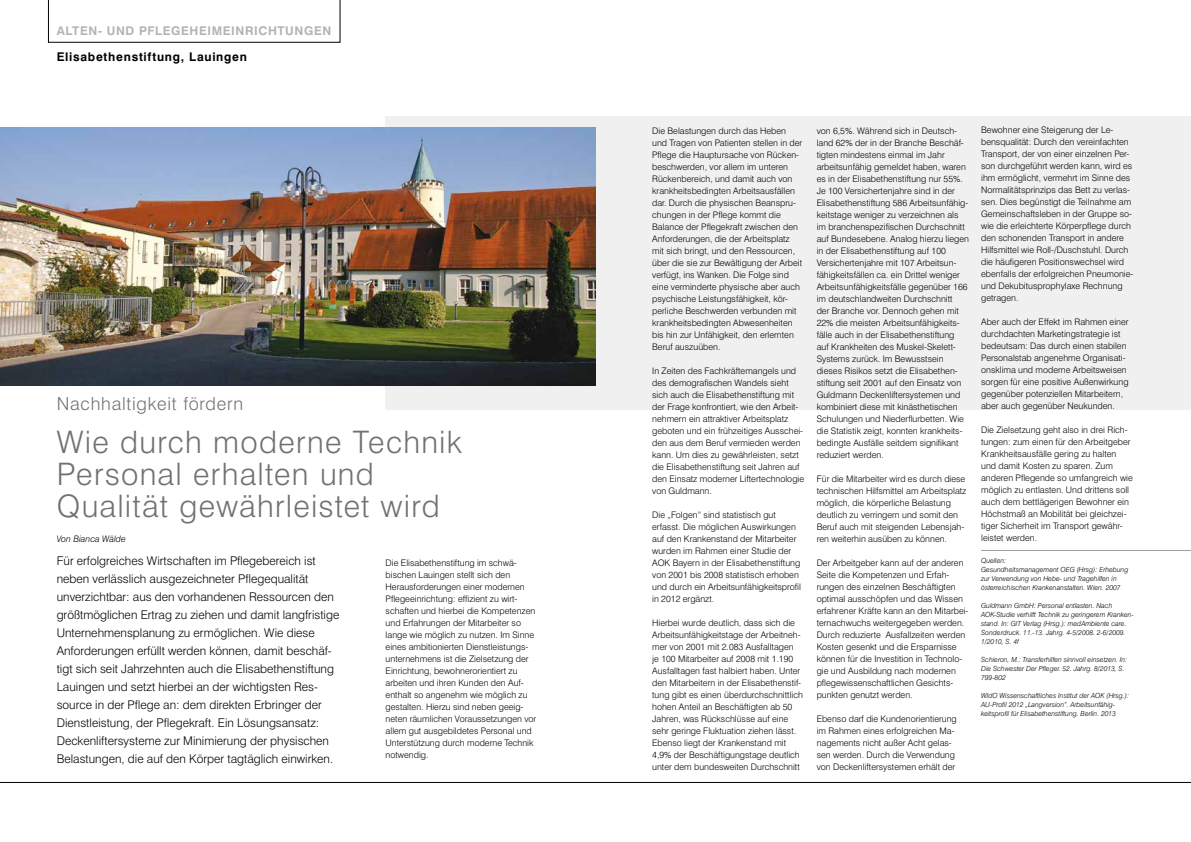
<style>
.page{position:relative;width:1191px;height:842px;background:#fff}
.page>*{position:absolute;margin:0;border:0;box-sizing:border-box;transform-origin:0 0}
.t1{font:300 31px/32px "Swiss 721 BT";letter-spacing:.04em;color:#707172}
.t2{font:300 18px "Swiss 721 BT";letter-spacing:.045em;color:#707172}
.t3{font:300 12px/18px "Swiss 721 BT";color:#000}
.t4{font:700 12px "Swiss 721 BT";letter-spacing:.05em;color:#b1b3b4}
.t5{font:700 12px "Swiss 721 BT";letter-spacing:.06em;color:#000}
.t6{font:300 9px/12px "Swiss 721 BT";color:#000}
.t7{font:italic 300 9px "Swiss 721 BT";color:#000}
.t8{font:italic 300 7px/9px "Swiss 721 BT";color:#000}
</style>
<div class="page">
<svg style="left:48px;top:0;width:292px;height:43px"></svg>
<div style="left:386px;top:116px;width:805px;height:294px;background:#f0f0f1"></div>
<hr style="left:0;top:782px;width:1191px;height:1px;background:#000">
<img style="left:0;top:128px;width:595px;height:258px">
<hr style="left:981px;top:550px;width:210px;height:1px;background:#9c9e9f">
<h3 class="t4" style="left:57px;top:24px;width:276px">ALTEN- UND PFLEGEHEIMEINRICHTUNGEN</h3>
<h3 class="t5" style="left:57px;top:49px;width:192px">Elisabethenstiftung, Lauingen</h3>
<h2 class="t2" style="left:57px;top:393px;width:188px">Nachhaltigkeit fördern</h2>
<h1 class="t1" style="left:57px;top:426px;width:406px">Wie durch moderne Technik<br>Personal erhalten und<br>Qualität gewährleistet wird</h1>
<p class="t6" style="left:386px;top:557px;width:152px">Die Elisabethenstiftung im schwä&shy;bischen Lauingen stellt sich den Herausforderungen einer modernen Pflegeeinrichtung: effizient zu wirt&shy;schaften und hierbei die Kompetenzen und Erfahrungen der Mitarbeiter so lange wie möglich zu nutzen. Im Sinne eines ambitionierten Dienstleistungs&shy;unternehmens ist die Zielsetzung der Einrichtung, bewohnerorientiert zu arbeiten und ihren Kunden den Auf&shy;enthalt so angenehm wie möglich zu gestalten. Hierzu sind neben geeig&shy;neten räumlichen Voraussetzungen vor allem gut ausgebildetes Personal und Unterstützung durch moderne Technik notwendig.</p>
<p class="t7" style="left:57px;top:533px;width:71px">Von Bianca Wälde</p>
<p class="t3" style="left:57px;top:552px;width:284px">Für erfolgreiches Wirtschaften im Pflegebereich ist neben verlässlich ausgezeichneter Pflegequalität unverzichtbar: aus den vorhandenen Ressourcen den größtmöglichen Ertrag zu ziehen und damit langfristige Unternehmensplanung zu ermöglichen. Wie diese Anforderungen erfüllt werden können, damit beschäf&shy;tigt sich seit Jahrzehnten auch die Elisabethenstiftung Lauingen und setzt hierbei an der wichtigsten Res&shy;source in der Pflege an: dem direkten Erbringer der Dienstleistung, der Pflegekraft. Ein Lösungsansatz:<br>Deckenliftersysteme zur Minimierung der physischen Belastungen, die auf den Körper tagtäglich einwirken.</p>
<p class="t6" style="left:652px;top:124px;width:152px">Die Belastungen durch das Heben und Tragen von Patienten stellen in der Pflege die Hauptursache von Rücken&shy;beschwerden, vor allem im unteren Rückenbereich, und damit auch von krankheitsbedingten Arbeitsausfällen dar. Durch die physischen Beanspru&shy;chungen in der Pflege kommt die Balance der Pflegekraft zwischen den Anforderungen, die der Arbeitsplatz mit sich bringt, und den Ressourcen, über die sie zur Bewältigung der Arbeit verfügt, ins Wanken. Die Folge sind eine verminderte physische aber auch psychische Leistungsfähigkeit, kör&shy;perliche Beschwerden verbunden mit krankheitsbedingten Abwesenheiten bis hin zur Unfähigkeit, den erlernten Beruf auszuüben.</p>
<p class="t6" style="left:652px;top:364px;width:153px">In Zeiten des Fachkräftemangels und des demografischen Wandels sieht sich auch die Elisabethenstiftung mit der Frage konfrontiert, wie den Arbeit&shy;nehmern ein attraktiver Arbeitsplatz geboten und ein frühzeitiges Ausschei&shy;den aus dem Beruf vermieden werden kann. Um dies zu gewährleisten, setzt die Elisabethenstiftung seit Jahren auf den Einsatz moderner Liftertechnologie von Guldmann.</p>
<p class="t6" style="left:652px;top:508px;width:150px">Die „Folgen“ sind statistisch gut erfasst. Die möglichen Auswirkungen auf den Krankenstand der Mitarbeiter wurden im Rahmen einer Studie der AOK Bayern in der Elisabethenstiftung von 2001 bis 2008 statistisch erhoben und durch ein Arbeitsunfähigkeitsprofil in 2012 ergänzt.</p>
<p class="t6" style="left:652px;top:616px;width:152px">Hierbei wurde deutlich, dass sich die Arbeitsunfähigkeitstage der Arbeitneh&shy;mer von 2001 mit 2.083 Ausfalltagen<br>je 100 Mitarbeiter auf 2008 mit 1.190<br>Ausfalltagen fast halbiert haben. Unter den Mitarbeitern in der Elisabethenstif&shy;tung gibt es einen überdurchschnittlich hohen Anteil an Beschäftigten ab 50<br>Jahren, was Rückschlüsse auf eine sehr geringe Fluktuation ziehen lässt.<br>Ebenso liegt der Krankenstand mit 4,9% der Beschäftigungstage deutlich unter dem bundesweiten Durchschnitt</p>
<p class="t6" style="left:816px;top:124px;width:154px">von 6,5%. Während sich in Deutsch&shy;land 62% der in der Branche Beschäf&shy;tigten mindestens einmal im Jahr arbeitsunfähig gemeldet haben, waren es in der Elisabethenstiftung nur 55%.<br>Je 100 Versichertenjahre sind in der Elisabethenstiftung 586 Arbeitsunfähig&shy;keitstage weniger zu verzeichnen als im branchenspezifischen Durchschnitt auf Bundesebene. Analog hierzu liegen in der Elisabethenstiftung auf 100<br>Versichertenjahre mit 107 Arbeitsun&shy;fähigkeitsfällen ca. ein Drittel weniger Arbeitsunfähigkeitsfälle gegenüber 166 im deutschlandweiten Durchschnitt<br>der Branche vor. Dennoch gehen mit 22% die meisten Arbeitsunfähigkeits&shy;fälle auch in der Elisabethenstiftung<br>auf Krankheiten des Muskel-Skelett-Systems zurück. Im Bewusstsein dieses Risikos setzt die Elisabethen&shy;stiftung seit 2001 auf den Einsatz von Guldmann Deckenliftersystemen und kombiniert diese mit kinästhetischen Schulungen und Niederflurbetten. Wie die Statistik zeigt, konnten krankheits&shy;bedingte Ausfälle seitdem signifikant reduziert werden.</p>
<p class="t6" style="left:816px;top:472px;width:151px">Für die Mitarbeiter wird es durch diese technischen Hilfsmittel am Arbeitsplatz möglich, die körperliche Belastung deutlich zu verringern und somit den Beruf auch mit steigenden Lebensjah&shy;ren weiterhin ausüben zu können.</p>
<p class="t6" style="left:816px;top:556px;width:153px">Der Arbeitgeber kann auf der anderen Seite die Kompetenzen und Erfah&shy;rungen des einzelnen Beschäftigten optimal ausschöpfen und das Wissen erfahrener Kräfte kann an den Mitarbei&shy;ternachwuchs weitergegeben werden.<br>Durch reduzierte Ausfallzeiten werden Kosten gesenkt und die Ersparnisse können für die Investition in Technolo&shy;gie und Ausbildung nach modernen pflegewissenschaftlichen Gesichts&shy;punkten genutzt werden.</p>
<p class="t6" style="left:816px;top:712px;width:142px">Ebenso darf die Kundenorientierung im Rahmen eines erfolgreichen Ma&shy;nagements nicht außer Acht gelas&shy;sen werden. Durch die Verwendung von Deckenliftersystemen erhält der</p>
<p class="t6" style="left:981px;top:124px;width:154px">Bewohner eine Steigerung der Le&shy;bensqualität: Durch den vereinfachten Transport, der von einer einzelnen Per&shy;son durchgeführt werden kann, wird es ihm ermöglicht, vermehrt im Sinne des Normalitätsprinzips das Bett zu verlas&shy;sen. Dies begünstigt die Teilnahme am Gemeinschaftsleben in der Gruppe so&shy;wie die erleichterte Körperpflege durch den schonenden Transport in andere Hilfsmittel wie Roll-/Duschstuhl. Durch die häufigeren Positionswechsel wird ebenfalls der erfolgreichen Pneumonie&shy;und Dekubitusprophylaxe Rechnung getragen.</p>
<p class="t6" style="left:981px;top:316px;width:149px">Aber auch der Effekt im Rahmen einer durchdachten Marketingstrategie ist bedeutsam: Das durch einen stabilen Personalstab angenehme Organisati&shy;onsklima und moderne Arbeitsweisen sorgen für eine positive Außenwirkung gegenüber potenziellen Mitarbeitern, aber auch gegenüber Neukunden.</p>
<p class="t6" style="left:981px;top:424px;width:153px">Die Zielsetzung geht also in drei Rich&shy;tungen: zum einen für den Arbeitgeber Krankheitsausfälle gering zu halten und damit Kosten zu sparen. Zum anderen Pflegende so umfangreich wie möglich zu entlasten. Und drittens soll auch dem bettlägerigen Bewohner ein Höchstmaß an Mobilität bei gleichzei&shy;tiger Sicherheit im Transport gewähr&shy;leistet werden.</p>
<p class="t8" style="left:981px;top:556px;width:149px">Quellen:<br>Gesundheitsmanagement OEG (Hrsg): Erhebung zur Verwendung von Hebe- und Tragehilfen in österreichischen Krankenanstalten. Wien. 2007</p>
<p class="t8" style="left:981px;top:601px;width:154px">Guldmann GmbH: Personal entlasten. Nach AOK-Studie verhilft Technik zu geringerem Kranken&shy;stand. In: GIT Verlag (Hrsg.): medAmbiente care.<br>Sonderdruck. 11.-13. Jahrg. 4-5/2008. 2-6/2009.<br>1/2010, S. 4f</p>
<p class="t8" style="left:981px;top:655px;width:147px">Schieron, M.: Transferhilfen sinnvoll einsetzen. In:<br>Die Schwester Der Pfleger. 52. Jahrg. 8/2013, S.<br>799-802</p>
<p class="t8" style="left:981px;top:691px;width:149px">WIdO Wissenschaftliches Institut der AOK (Hrsg.):<br>AU-Profil 2012 „Langversion“. Arbeitsunfähig&shy;keitsprofil für Elisabethenstiftung. Berlin. 2013</p>
</div>
